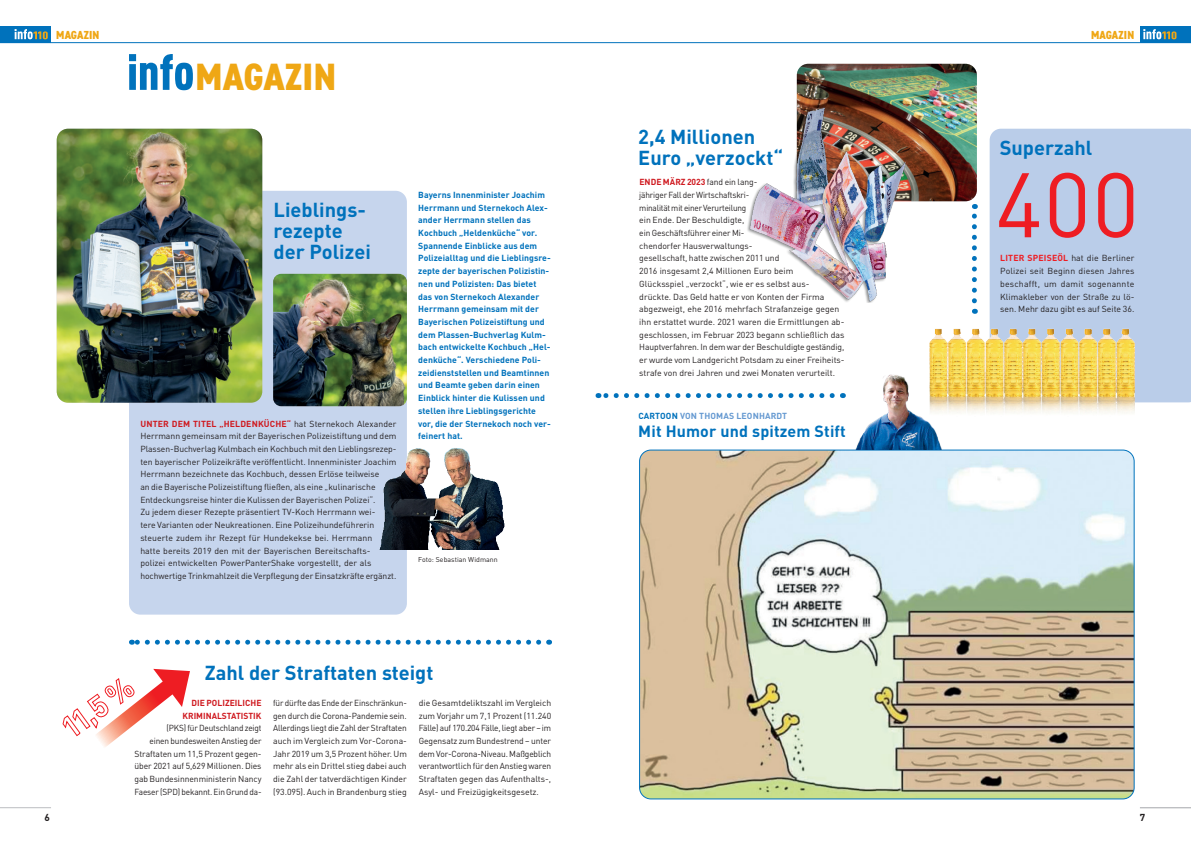
<style>
.page{position:relative;width:1191px;height:842px;background:#fff}
.page>*{position:absolute;margin:0;border:0;box-sizing:border-box;transform-origin:0 0}
.t1{font:90px "DIN Pro";color:#ee1d23}
.t2{font:800 condensed 38.1px "DIN2014";letter-spacing:.015em;color:#efa715}
.t3{font:700 20px/21px "DIN Pro";color:#0072bc}
.t4{font:700 16px "DIN Pro";letter-spacing:.01em;color:#0072bc}
.t5{font:800 condensed 11.7px "DIN2014";letter-spacing:.015em;color:#efa715}
.t6{font:700 10px "DIN Pro";color:#231f20}
._8_7_DIN_Text{font:8.7px/12.7px "DIN Pro";color:#231f20}
._8_7_DIN_BU_blau{font:700 8.7px/12.7px "DIN Pro";letter-spacing:.005em;color:#0072bc}
._8_7_DIN_Text-2{font:8.7px/12.7px "DIN Pro";color:#231f20;text-align:right;scale:.95 1}
.t7{font:700 8.7px "DIN Pro";letter-spacing:.015em;color:#6599d1}
._8_7_DIN_BU_blau-2{font:7px "DIN Pro";letter-spacing:.005em;color:#231f20}
.s1{font-weight:700;color:#cf1a20}
.s2{color:#0072bc}
.s3{font-weight:700;color:#ee1d23}
</style>
<div class="page">
<div style="left:1140px;top:27px;width:51px;height:16px;background:#0072bc"></div>
<svg style="left:1143px;top:29px;width:33px;height:10px"></svg>
<div style="left:0;top:27px;width:51px;height:16px;background:#0072bc"></div>
<svg style="left:15px;top:29px;width:33px;height:10px"></svg>
<hr style="left:0;top:42px;width:1191px;height:1px;background:#0072bc">
<hr style="left:0;top:807px;width:51px;height:1px;background:#bcbdc0">
<hr style="left:1140px;top:807px;width:51px;height:1px;background:#bcbdc0">
<div style="left:129px;top:191px;width:278px;height:424px;background:#c6d5ed;border-radius:11px"></div>
<svg style="left:129px;top:54px;width:64px;height:36px"></svg>
<img style="left:639px;top:450px;width:495px;height:349px">
<img style="left:856px;top:374px;width:86px;height:75px">
<img style="left:57px;top:129px;width:205px;height:274px">
<svg style="left:598px;top:393px;width:234px;height:5px"></svg>
<svg style="left:972px;top:204px;width:5px;height:97px"></svg>
<svg style="left:131px;top:640px;width:407px;height:5px"></svg>
<div style="left:989px;top:129px;width:202px;height:273px;background:#bacde9"></div>
<img style="left:273px;top:274px;width:134px;height:132px">
<img style="left:379px;top:448px;width:126px;height:102px">
<img style="left:797px;top:64px;width:180px;height:137px">
<img style="left:929px;top:321px;width:206px;height:96px">
<img style="left:747px;top:97px;width:182px;height:206px">
<svg style="left:62px;top:669px;width:128px;height:78px"></svg>
<h3 class="t5" style="left:56px;top:27px;width:45px">MAGAZIN</h3>
<h3 class="t5" style="left:1091px;top:27px;width:45px">MAGAZIN</h3>
<p class="t2" style="left:195px;top:51px;width:142px">MAGAZIN</p>
<p class="t3" style="left:274px;top:198px;width:94px">Lieblings-</p>
<p class="t3" style="left:274px;top:219px;width:71px">rezepte</p>
<p class="t3" style="left:274px;top:240px;width:99px">der Polizei</p>
<p class="_8_7_DIN_Text" style="left:140px;top:417px;width:258px"><span class="s1">UNTER DEM TITEL „HELDENKÜCHE“</span> hat Sternekoch Alexander Herrmann gemeinsam mit der Bayerischen Polizeistiftung und dem Plassen-Buchverlag Kulmbach ein Kochbuch mit den Lieblingsrezep&shy;ten bayerischer Polizeikräfte veröffentlicht. Innenminister Joachim Herrmann bezeichnete das Kochbuch, dessen Erlöse teilweise<br>an die Bayerische Polizeistiftung fließen, als eine „kulinarische Entdeckungsreise hinter die Kulissen der Bayerischen Polizei“.<br>Zu jedem dieser Rezepte präsentiert TV-Koch Herrmann wei-<br>tere Varianten oder Neukreationen. Eine Polizeihundeführerin steuerte zudem ihr Rezept für Hundekekse bei. Herrmann<br>hatte bereits 2019 den mit der Bayerischen Bereitschafts&shy;polizei entwickelten PowerPanterShake vorgestellt, der als hochwertige Trinkmahlzeit die Verpflegung der Einsatzkräfte ergänzt.</p>
<p class="_8_7_DIN_BU_blau" style="left:418px;top:188px;width:134px">Bayerns Innenminister Joachim<br>Herrmann und Sternekoch Alex&shy;ander Herrmann stellen das<br>Kochbuch „Heldenküche“ vor.<br>Spannende Einblicke aus dem<br>Polizeialltag und die Lieblingsre&shy;zepte der bayerischen Polizistin&shy;nen und Polizisten: Das bietet das von Sternekoch Alexander<br>Herrmann gemeinsam mit der<br>Bayerischen Polizeistiftung und dem Plassen-Buchverlag Kulm&shy;bach entwickelte Kochbuch „Hel&shy;denküche“. Verschiedene Poli&shy;zeidienststellen und Beamtinnen und Beamte geben darin einen<br>Einblick hinter die Kulissen und stellen ihre Lieblingsgerichte vor, die der Sternekoch noch ver&shy;feinert hat.</p>
<p class="_8_7_DIN_BU_blau-2" style="left:418px;top:555px;width:81px">Foto: Sebastian Widmann</p>
<p class="t3" style="left:205px;top:662px;width:230px">Zahl der Straftaten steigt</p>
<p class="_8_7_DIN_Text-2" style="left:134px;top:696px;width:135px"><span class="s1">DIE POLIZEILICHE<br>KRIMINALSTATISTIK<br></span>(PKS) für Deutschland zeigt<br>einen bundesweiten Anstieg der<br>Straftaten um 11,5 Prozent gegen&shy;über 2021 auf 5,629 Millionen. Dies gab Bundesinnenministerin Nancy<br>Faeser (SPD) bekannt. Ein Grund da-</p>
<p class="_8_7_DIN_Text-2" style="left:273px;top:696px;width:142px;text-align:justify">für dürfte das Ende der Einschränkun&shy;gen durch die Corona-Pandemie sein.<br>Allerdings liegt die Zahl der Straftaten auch im Vergleich zum Vor-Corona-Jahr 2019 um 3,5 Prozent höher. Um mehr als ein Drittel stieg dabei auch die Zahl der tatverdächtigen Kinder (93.095). Auch in Brandenburg stieg</p>
<p class="_8_7_DIN_Text" style="left:419px;top:696px;width:134px;text-align:justify">die Gesamtdeliktszahl im Vergleich zum Vorjahr um 7,1 Prozent (11.240<br>Fälle) auf 170.204 Fälle, liegt aber – im Gegensatz zum Bundestrend – unter dem Vor-Corona-Niveau. Maßgeblich verantwortlich für den Anstieg waren Straftaten gegen das Aufenthalts-, Asyl- und Freizügigkeitsgesetz.</p>
<p class="t3" style="left:638px;top:126px;width:146px">2,4 Millionen<br>Euro „verzockt“</p>
<p class="_8_7_DIN_Text" style="left:639px;top:175px;width:207px"><span class="s1">ENDE MÄRZ 2023</span> fand ein lang-<br>jähriger Fall der Wirtschaftskri-<br>minalität mit einer Verurteilung<br>ein Ende. Der Beschuldigte,<br>ein Geschäftsführer einer Mi-<br>chendorfer Hausverwaltungs-<br>gesellschaft, hatte zwischen 2011 und<br>2016 insgesamt 2,4 Millionen Euro beim<br>Glücksspiel „verzockt“, wie er es selbst aus-<br>drückte. Das Geld hatte er von Konten der Firma abgezweigt, ehe 2016 mehrfach Strafanzeige gegen ihn erstattet wurde. 2021 waren die Ermittlungen ab&shy;geschlossen, im Februar 2023 begann schließlich das Hauptverfahren. In dem war der Beschuldigte geständig, er wurde vom Landgericht Potsdam zu einer Freiheits&shy;strafe von drei Jahren und zwei Monaten verurteilt.</p>
<p class="t7" style="left:638px;top:410px;width:150px"><span class="s2">CARTOON</span> VON THOMAS LEONHARDT</p>
<p class="t4" style="left:638px;top:421px;width:209px">Mit Humor und spitzem Stift</p>
<p class="t3" style="left:999px;top:137px;width:94px">Superzahl</p>
<p class="t1" style="left:995px;top:144px;width:145px">400</p>
<p class="_8_7_DIN_Text" style="left:1000px;top:252px;width:136px;text-align:justify"><span class="s3">LITER SPEISEÖL</span> hat die Berliner Polizei seit Beginn diesen Jahres beschafft, um damit sogenannte Klimakleber von der Straße zu lö&shy;sen. Mehr dazu gibt es auf Seite 36.</p>
<p class="t6" style="left:45px;top:810px;width:7px">6</p>
<p class="t6" style="left:1140px;top:810px;width:7px">7</p>
</div>
